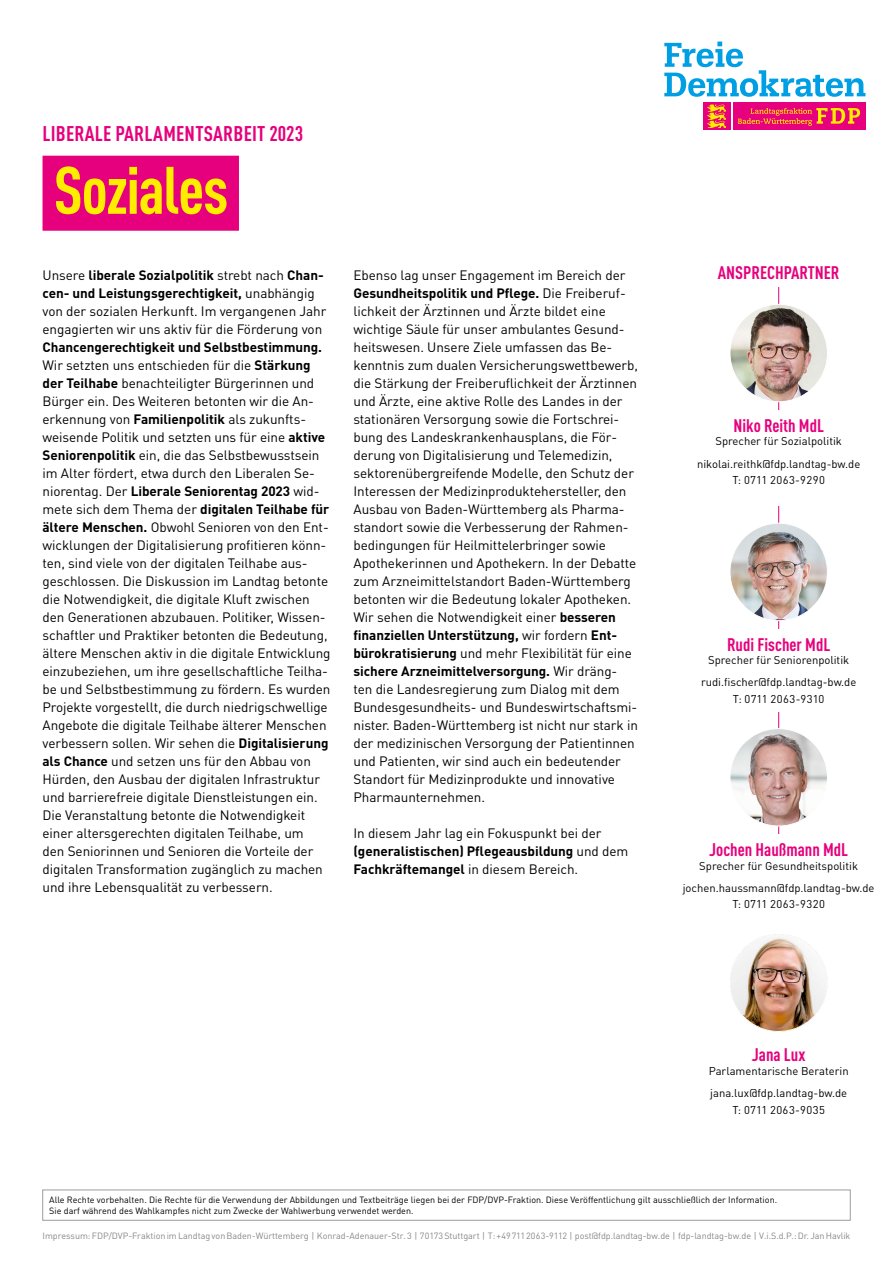
<style>
.page{position:relative;width:893px;height:1263px;background:#fff}
.page>*{position:absolute;margin:0;border:0;box-sizing:border-box;transform-origin:0 0}
.t1{font:700 66px "DIN Cond";letter-spacing:-.02em;color:#ffed00}
.t2{font:700 condensed 21px "DINOT";letter-spacing:.01em;color:#e6007d}
.t3{font:700 18px "DIN Cond";color:#e6007d}
.t4{font:13.5px/18px "DINOT";letter-spacing:-.005em;color:#000}
.t5{font:11.25px/22.2px "DINOT";color:#000;text-align:center}
.t6{font:11.25px "DINOT";letter-spacing:.035em;color:#000}
.t7{font:11.25px "DINOT";letter-spacing:.03em;color:#000}
.t8{font:9px/10.8px "DINOT";color:#000}
.t9{font:9px "DINOT";letter-spacing:-.005em;color:#878787}
.s1{font-weight:700}
</style>
<div class="page">
<div style="left:43px;top:1190px;width:807px;height:30px;border:1px solid #9d9d9c"></div>
<div style="left:733px;top:102px;width:132px;height:28px;background:#e6007d"></div>
<svg style="left:664px;top:42px;width:201px;height:55px"></svg>
<div style="left:703px;top:102px;width:27px;height:28px;background:#e6007d"></div>
<svg style="left:707px;top:104px;width:153px;height:24px"></svg>
<hr style="left:778px;top:277px;width:1px;height:587px;background:#e6007d">
<div style="left:43px;top:156px;width:196px;height:75px;background:#e6007d"></div>
<div style="left:709px;top:257px;width:139px;height:30px;background:#fff"></div>
<img style="left:730px;top:729px;width:97px;height:97px;border-radius:49px">
<div style="left:664px;top:835px;width:229px;height:82px;background:#fff"></div>
<img style="left:730px;top:934px;width:97px;height:97px;border-radius:49px">
<img style="left:730px;top:304px;width:97px;height:98px;border-radius:49px">
<div style="left:664px;top:410px;width:229px;height:96px;background:#fff"></div>
<img style="left:730px;top:523px;width:97px;height:98px;border-radius:49px">
<div style="left:664px;top:629px;width:229px;height:82px;background:#fff"></div>
<h2 class="t2" style="left:43px;top:120px;width:262px">LIBERALE PARLAMENTSARBEIT 2023</h2>
<h1 class="t1" style="left:54px;top:150px;width:176px">Soziales</h1>
<p class="t4" style="left:43px;top:266px;width:285px">Unsere <span class="s1">liberale Sozialpolitik</span> strebt nach <span class="s1">Chan&shy;cen- und Leistungsgerechtigkeit,</span> unabhängig von der sozialen Herkunft. Im vergangenen Jahr engagierten wir uns aktiv für die Förderung von</p>
<p class="t4" style="left:43px;top:338px;width:290px"><span class="s1">Chancengerechtigkeit und Selbstbestimmung.<br></span>Wir setzten uns entschieden für die <span class="s1">Stärkung der Teilhabe</span> benachteiligter Bürgerinnen und Bürger ein. Des Weiteren betonten wir die An&shy;erkennung von <span class="s1">Familienpolitik</span> als zukunfts&shy;weisende Politik und setzten uns für eine <span class="s1">aktive Seniorenpolitik</span> ein, die das Selbstbewusstsein im Alter fördert, etwa durch den Liberalen Se&shy;niorentag. Der <span class="s1">Liberale Seniorentag 2023</span> wid&shy;mete sich dem Thema der <span class="s1">digitalen Teilhabe für ältere Menschen.</span> Obwohl Senioren von den Ent&shy;wicklungen der Digitalisierung profitieren könn&shy;ten, sind viele von der digitalen Teilhabe aus&shy;geschlossen. Die Diskussion im Landtag betonte die Notwendigkeit, die digitale Kluft zwischen den Generationen abzubauen. Politiker, Wissen&shy;schaftler und Praktiker betonten die Bedeutung, ältere Menschen aktiv in die digitale Entwicklung einzubeziehen, um ihre gesellschaftliche Teilha&shy;be und Selbstbestimmung zu fördern. Es wurden Projekte vorgestellt, die durch niedrigschwellige Angebote die digitale Teilhabe älterer Menschen verbessern sollen. Wir sehen die <span class="s1">Digitalisierung als Chance</span> und setzen uns für den Abbau von Hürden, den Ausbau der digitalen Infrastruktur und barrierefreie digitale Dienstleistungen ein.<br>Die Veranstaltung betonte die Notwendigkeit einer altersgerechten digitalen Teilhabe, um<br>den Seniorinnen und Senioren die Vorteile der digitalen Transformation zugänglich zu machen und ihre Lebensqualität zu verbessern.</p>
<p class="t4" style="left:353px;top:266px;width:286px">Ebenso lag unser Engagement im Bereich der <span class="s1">Gesundheitspolitik und Pflege.</span> Die Freiberuf&shy;lichkeit der Ärztinnen und Ärzte bildet eine wichtige Säule für unser ambulantes Gesund&shy;heitswesen. Unsere Ziele umfassen das Be&shy;kenntnis zum dualen Versicherungswettbewerb, die Stärkung der Freiberuflichkeit der Ärztinnen und Ärzte, eine aktive Rolle des Landes in der stationären Versorgung sowie die Fortschrei&shy;bung des Landeskrankenhausplans, die För&shy;derung von Digitalisierung und Telemedizin, sektorenübergreifende Modelle, den Schutz der Interessen der Medizinproduktehersteller, den Ausbau von Baden-Württemberg als Pharma&shy;standort sowie die Verbesserung der Rahmen&shy;bedingungen für Heilmittelerbringer sowie Apothekerinnen und Apothekern. In der Debatte zum Arzneimittelstandort Baden-Württemberg betonten wir die Bedeutung lokaler Apotheken.<br>Wir sehen die Notwendigkeit einer <span class="s1">besseren finanziellen Unterstützung,</span> wir fordern <span class="s1">Ent&shy;bürokratisierung</span> und mehr Flexibilität für eine <span class="s1">sichere Arzneimittelversorgung.</span> Wir dräng&shy;ten die Landesregierung zum Dialog mit dem Bundesgesundheits- und Bundeswirtschaftsmi&shy;nister. Baden-Württemberg ist nicht nur stark in der medizinischen Versorgung der Patientinnen und Patienten, wir sind auch ein bedeutender Standort für Medizinprodukte und innovative Pharmaunternehmen.</p>
<p class="t4" style="left:353px;top:823px;width:276px">In diesem Jahr lag ein Fokuspunkt bei der <span class="s1">(generalistischen) Pflegeausbildung</span> und dem<br><span class="s1">Fachkräftemangel</span> in diesem Bereich.</p>
<h3 class="t3" style="left:718px;top:261px;width:123px">ANSPRECHPARTNER</h3>
<h3 class="t3" style="left:733px;top:414px;width:92px">Niko Reith MdL</h3>
<p class="t5" style="left:697px;top:430px;width:165px">Sprecher für Sozialpolitik nikolai.reithk@fdp.landtag-bw.de</p>
<p class="t6" style="left:732px;top:473px;width:94px">T: 0711 2063-9290</p>
<h3 class="t3" style="left:727px;top:633px;width:105px">Rudi Fischer MdL</h3>
<p class="t5" style="left:701px;top:649px;width:157px">Sprecher für Seniorenpolitik rudi.fischer@fdp.landtag-bw.de</p>
<p class="t7" style="left:733px;top:692px;width:93px">T: 0711 2063-9310</p>
<h3 class="t3" style="left:709px;top:839px;width:140px">Jochen Haußmann MdL</h3>
<p class="t5" style="left:683px;top:854px;width:193px">Sprecher für Gesundheitspolitik jochen.haussmann@fdp.landtag-bw.de</p>
<p class="t6" style="left:732px;top:897px;width:94px">T: 0711 2063-9320</p>
<h3 class="t3" style="left:752px;top:1044px;width:55px">Jana Lux</h3>
<p class="t5" style="left:709px;top:1059px;width:141px;text-align:left">Parlamentarische Beraterin jana.lux@fdp.landtag-bw.de</p>
<p class="t6" style="left:732px;top:1103px;width:94px">T: 0711 2063-9035</p>
<p class="t8" style="left:49px;top:1194px;width:729px">Alle Rechte vorbehalten. Die Rechte für die Verwendung der Abbildungen und Textbeiträge liegen bei der FDP/DVP-Fraktion. Diese Veröffentlichung gilt ausschließlich der Information.<br>Sie darf während des Wahlkampfes nicht zum Zwecke der Wahlwerbung verwendet werden.</p>
<p class="t9" style="left:43px;top:1230px;width:809px">Impressum: FDP/DVP-Fraktion im Landtag von Baden-Württemberg | Konrad-Adenauer-Str. 3 | 70173 Stuttgart | T: +49 711 2063-9112 | post@fdp.landtag-bw.de | fdp-landtag-bw.de | V.i.S.d.P.: Dr. Jan Havlik</p>
</div>
